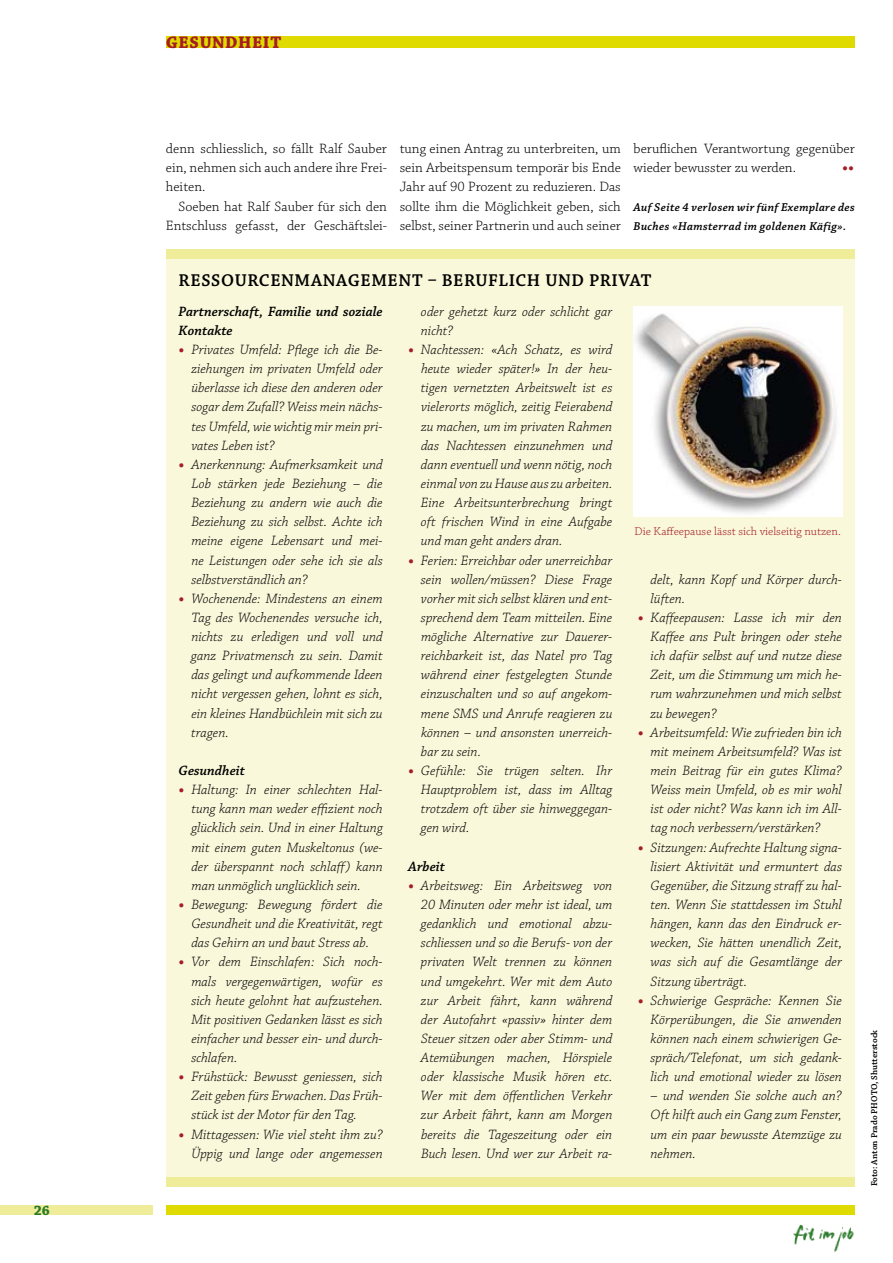
<style>
.page{position:relative;width:893px;height:1263px;background:#fff}
.page>*{position:absolute;margin:0;border:0;box-sizing:border-box;transform-origin:0 0}
.t1{font:600 18px "Chaparral Pro";letter-spacing:.03em;color:#000}
.t2{font:700 17.7px "Chaparral Pro";letter-spacing:.035em;color:#a41c27}
.t3{font:italic 300 14.25px/19.2px "Chaparral Pro";color:#000;text-align:justify}
.t4{font:300 14.25px/19.2px "Chaparral Pro";color:#000;text-align:justify}
.t5{font:italic 600 14.25px/19.2px "Chaparral Pro";color:#000}
.t6{font:700 14.25px "Chaparral Pro";color:#2a7a29}
.t7{font:700 14.25px "Chaparral Pro";color:#a41c27}
.t8{font:italic 600 12px/19.2px "Chaparral Pro";letter-spacing:.03em;color:#000}
.t9{font:300 12px "Chaparral Pro";color:#a41c27}
.t10{font:600 9px "Chaparral Pro";color:#000}
.s1{font-weight:700;font-style:normal;color:#a41c27}
</style>
<div class="page">
<div style="left:166px;top:36px;width:689px;height:12px;background:#dfdb00"></div>
<div style="left:0;top:1205px;width:153px;height:10px;background:#efec9a"></div>
<img style="left:793px;top:1224px;width:61px;height:28px">
<div style="left:166px;top:1205px;width:688px;height:10px;background:#dfdb00"></div>
<div style="left:166px;top:258px;width:689px;height:919px;background:#f9f8da"></div>
<div style="left:166px;top:249px;width:689px;height:9px;background:#efec9a"></div>
<div style="left:166px;top:1177px;width:689px;height:9px;background:#efec9a"></div>
<img style="left:634px;top:306px;width:209px;height:211px">
<p class="t6" style="left:34px;top:1202px;width:18px">26</p>
<p class="t2" style="left:166px;top:32px;width:117px">GESUNDHEIT</p>
<p class="t4" style="left:166px;top:140px;width:223px">denn schliesslich, so fällt Ralf Sauber ein, nehmen sich auch andere ihre Frei&shy;heiten.</p>
<p class="t4" style="left:166px;top:197px;width:223px;text-align:right">Soeben hat Ralf Sauber für sich den<br>Entschluss gefasst, der Geschäftslei-</p>
<p class="t4" style="left:400px;top:140px;width:223px">tung einen Antrag zu unterbreiten, um sein Arbeitspensum temporär bis Ende Jahr auf 90 Prozent zu reduzieren. Das sollte ihm die Möglichkeit geben, sich selbst, seiner Partnerin und auch seiner</p>
<p class="t4" style="left:634px;top:140px;width:223px">beruflichen Verantwortung gegenüber wieder bewusster zu werden.</p>
<p class="t7" style="left:842px;top:159px;width:13px">••</p>
<p class="t8" style="left:634px;top:198px;width:223px">Auf Seite 4 verlosen wir fünf Exemplare des<br>Buches «Hamsterrad im goldenen Käfig».</p>
<p class="t1" style="left:179px;top:271px;width:474px">RESSOURCENMANAGEMENT – BERUFLICH UND PRIVAT</p>
<p class="t5" style="left:179px;top:302px;width:206px">Partnerschaft, Familie und soziale<br>Kontakte</p>
<p class="t3" style="left:191px;top:341px;width:193px;text-indent:-13px"><span class="s1">•</span> Privates Umfeld: Pflege ich die Be&shy;ziehungen im privaten Umfeld oder überlasse ich diese den anderen oder sogar dem Zufall? Weiss mein nächs&shy;tes Umfeld, wie wichtig mir mein pri&shy;vates Leben ist?</p>
<p class="t3" style="left:191px;top:455px;width:193px;text-indent:-13px"><span class="s1">•</span> Anerkennung: Aufmerksamkeit und Lob stärken jede Beziehung – die Beziehung zu andern wie auch die Beziehung zu sich selbst. Achte ich meine eigene Lebensart und mei&shy;ne Leistungen oder sehe ich sie als selbstverständlich an?</p>
<p class="t3" style="left:191px;top:589px;width:193px;text-indent:-13px"><span class="s1">•</span> Wochenende: Mindestens an einem Tag des Wochenendes versuche ich, nichts zu erledigen und voll und ganz Privatmensch zu sein. Damit das gelingt und aufkommende Ideen nicht vergessen gehen, lohnt es sich, ein kleines Handbüchlein mit sich zu tragen.</p>
<p class="t5" style="left:179px;top:761px;width:68px">Gesundheit</p>
<p class="t3" style="left:191px;top:781px;width:193px;text-indent:-13px"><span class="s1">•</span> Haltung: In einer schlechten Hal&shy;tung kann man weder effizient noch glücklich sein. Und in einer Haltung mit einem guten Muskeltonus (we&shy;der überspannt noch schlaff) kann man unmöglich unglücklich sein.</p>
<p class="t3" style="left:191px;top:895px;width:193px;text-indent:-13px"><span class="s1">•</span> Bewegung: Bewegung fördert die Gesundheit und die Kreativität, regt das Gehirn an und baut Stress ab.</p>
<p class="t3" style="left:191px;top:953px;width:193px;text-indent:-13px"><span class="s1">•</span> Vor dem Einschlafen: Sich noch&shy;mals vergegenwärtigen, wofür es sich heute gelohnt hat aufzustehen.<br>Mit positiven Gedanken lässt es sich einfacher und besser ein- und durch&shy;schlafen.</p>
<p class="t3" style="left:191px;top:1068px;width:193px;text-indent:-13px"><span class="s1">•</span> Frühstück: Bewusst geniessen, sich Zeit geben fürs Erwachen. Das Früh&shy;stück ist der Motor für den Tag.</p>
<p class="t3" style="left:179px;top:1125px;width:206px;text-align:right"><span class="s1">•</span> Mittagessen: Wie viel steht ihm zu?<br>Üppig und lange oder angemessen</p>
<p class="t3" style="left:421px;top:302px;width:193px">oder gehetzt kurz oder schlicht gar nicht?</p>
<p class="t3" style="left:421px;top:341px;width:193px;text-indent:-13px"><span class="s1">•</span> Nachtessen: «Ach Schatz, es wird heute wieder später!» In der heu&shy;tigen vernetzten Arbeitswelt ist es vielerorts möglich, zeitig Feierabend zu machen, um im privaten Rahmen das Nachtessen einzunehmen und dann eventuell und wenn nötig, noch einmal von zu Hause aus zu arbeiten.<br>Eine Arbeitsunterbrechung bringt oft frischen Wind in eine Aufgabe und man geht anders dran.</p>
<p class="t3" style="left:421px;top:551px;width:193px;text-indent:-13px"><span class="s1">•</span> Ferien: Erreichbar oder unerreichbar sein wollen/müssen? Diese Frage vorher mit sich selbst klären und ent&shy;sprechend dem Team mitteilen. Eine mögliche Alternative zur Dauerer&shy;reichbarkeit ist, das Natel pro Tag während einer festgelegten Stunde einzuschalten und so auf angekom&shy;mene SMS und Anrufe reagieren zu können – und ansonsten unerreich&shy;bar zu sein.</p>
<p class="t3" style="left:421px;top:761px;width:193px;text-indent:-13px"><span class="s1">•</span> Gefühle: Sie trügen selten. Ihr Hauptproblem ist, dass im Alltag trotzdem oft über sie hinweggegan&shy;gen wird.</p>
<p class="t5" style="left:408px;top:857px;width:38px">Arbeit</p>
<p class="t3" style="left:421px;top:876px;width:193px;text-indent:-13px"><span class="s1">•</span> Arbeitsweg: Ein Arbeitsweg von 20 Minuten oder mehr ist ideal, um gedanklich und emotional abzu&shy;schliessen und so die Berufs- von der privaten Welt trennen zu können und umgekehrt. Wer mit dem Auto zur Arbeit fährt, kann während der Autofahrt «passiv» hinter dem Steuer sitzen oder aber Stimm- und Atemübungen machen, Hörspiele oder klassische Musik hören etc.<br>Wer mit dem öffentlichen Verkehr zur Arbeit fährt, kann am Morgen bereits die Tageszeitung oder ein Buch lesen. Und wer zur Arbeit ra-</p>
<p class="t9" style="left:635px;top:525px;width:208px">Die Kaffeepause lässt sich vielseitig nutzen.</p>
<p class="t3" style="left:651px;top:570px;width:193px">delt, kann Kopf und Körper durch&shy;lüften.</p>
<p class="t3" style="left:651px;top:608px;width:193px;text-indent:-13px"><span class="s1">•</span> Kaffeepausen: Lasse ich mir den Kaffee ans Pult bringen oder stehe ich dafür selbst auf und nutze diese Zeit, um die Stimmung um mich he&shy;rum wahrzunehmen und mich selbst zu bewegen?</p>
<p class="t3" style="left:651px;top:723px;width:193px;text-indent:-13px"><span class="s1">•</span> Arbeitsumfeld: Wie zufrieden bin ich mit meinem Arbeitsumfeld? Was ist mein Beitrag für ein gutes Klima?<br>Weiss mein Umfeld, ob es mir wohl ist oder nicht? Was kann ich im All&shy;tag noch verbessern/verstärken?</p>
<p class="t3" style="left:651px;top:838px;width:193px;text-indent:-13px"><span class="s1">•</span> Sitzungen: Aufrechte Haltung signa&shy;lisiert Aktivität und ermuntert das Gegenüber, die Sitzung straffzu hal&shy;ten. Wenn Sie stattdessen im Stuhl hängen, kann das den Eindruck er&shy;wecken, Sie hätten unendlich Zeit, was sich auf die Gesamtlänge der Sitzung überträgt.</p>
<p class="t3" style="left:651px;top:991px;width:193px;text-indent:-13px"><span class="s1">•</span> Schwierige Gespräche: Kennen Sie Körperübungen, die Sie anwenden können nach einem schwierigen Ge&shy;spräch/Telefonat, um sich gedank&shy;lich und emotional wieder zu lösen</p>
<p class="t3" style="left:651px;top:1087px;width:193px">– und wenden Sie solche auch an?<br>Oft hilft auch ein Gang zum Fenster, um ein paar bewusste Atemzüge zu nehmen.</p>
<p class="t10" style="left:869px;top:1186px;width:158px;rotate:-90deg">FOTO: ANTON PRADO PHOTO, SHUTTERSTOCK</p>
</div>
